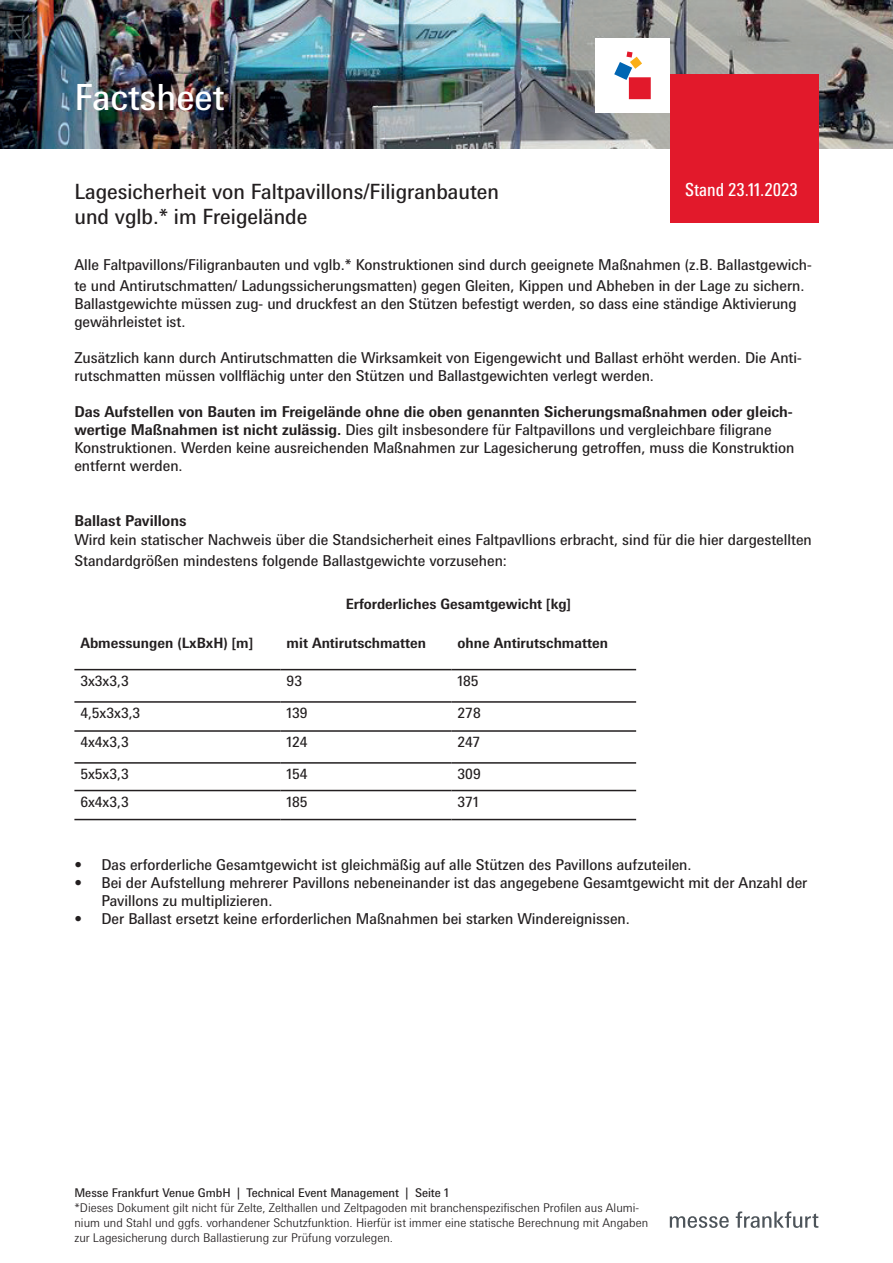
<style>
.page{position:relative;width:893px;height:1263px;background:#fff}
.page>*{position:absolute;margin:0;border:0;box-sizing:border-box;transform-origin:0 0}
.t1{font:36px "Messe Univers";color:#fff}
.t2{font:21px/25.5px "Messe Univers";color:#231f20}
.t3{font:condensed 18px "Messe Univers";color:#fff}
.t4{font:15px/18px "Messe Univers";color:#231f20}
.t5{font:700 15px "Messe Univers";color:#231f20}
.t6{font:700 14.25px "Messe Univers";color:#231f20}
.t7{font:14.25px "Messe Univers";color:#231f20}
.t8{font:300 12px/15px "Messe Univers";color:#231f20}
.t9{font:12px "Messe Univers";color:#231f20}
.s1{font-weight:700}
</style>
<div class="page">
<svg style="left:670px;top:1216px;width:59px;height:12px"></svg>
<svg style="left:736px;top:1211px;width:82px;height:17px"></svg>
<img style="left:0;top:0;width:893px;height:149px">
<hr style="left:74px;top:701px;width:207px;height:2px;background:#231f20">
<hr style="left:281px;top:701px;width:171px;height:2px;background:#231f20">
<hr style="left:452px;top:701px;width:184px;height:2px;background:#231f20">
<hr style="left:74px;top:730px;width:207px;height:2px;background:#231f20">
<hr style="left:281px;top:730px;width:171px;height:2px;background:#231f20">
<hr style="left:452px;top:730px;width:184px;height:2px;background:#231f20">
<hr style="left:74px;top:762px;width:207px;height:2px;background:#231f20">
<hr style="left:281px;top:762px;width:171px;height:2px;background:#231f20">
<hr style="left:452px;top:762px;width:184px;height:2px;background:#231f20">
<hr style="left:74px;top:790px;width:207px;height:1px;background:#231f20">
<hr style="left:281px;top:790px;width:171px;height:1px;background:#231f20">
<hr style="left:452px;top:790px;width:184px;height:1px;background:#231f20">
<hr style="left:74px;top:819px;width:207px;height:1px;background:#231f20">
<hr style="left:281px;top:819px;width:171px;height:1px;background:#231f20">
<hr style="left:452px;top:819px;width:184px;height:1px;background:#231f20">
<hr style="left:74px;top:669px;width:207px;height:1px;background:#231f20">
<hr style="left:281px;top:669px;width:171px;height:1px;background:#231f20">
<hr style="left:452px;top:669px;width:184px;height:1px;background:#231f20">
<div style="left:670px;top:74px;width:149px;height:149px;background:#e2192b"></div>
<div style="left:595px;top:38px;width:75px;height:75px;background:#fff"></div>
<svg style="left:614px;top:51px;width:37px;height:48px"></svg>
<h1 class="t1" style="left:74px;top:75px;width:152px">Factsheet</h1>
<h2 class="t2" style="left:74px;top:178px;width:426px">Lagesicherheit von Faltpavillons/Filigranbauten und vglb.* im Freigelände</h2>
<p class="t3" style="left:685px;top:179px;width:114px">Stand 23.11.2023</p>
<p class="t4" style="left:74px;top:254px;width:739px;line-height:21px">Alle Faltpavillons/Filigranbauten und vglb.* Konstruktionen sind durch geeignete Maßnahmen (z.B. Ballastgewich&shy;te und Antirutschmatten/ Ladungssicherungsmatten) gegen Gleiten, Kippen und Abheben in der Lage zu sichern.</p>
<p class="t4" style="left:74px;top:295px;width:724px">Ballastgewichte müssen zug- und druckfest an den Stützen befestigt werden, so dass eine ständige Aktivierung gewährleistet ist.</p>
<p class="t4" style="left:74px;top:349px;width:729px">Zusätzlich kann durch Antirutschmatten die Wirksamkeit von Eigengewicht und Ballast erhöht werden. Die Anti&shy;rutschmatten müssen vollflächig unter den Stützen und Ballastgewichten verlegt werden.</p>
<p class="t4" style="left:74px;top:403px;width:722px"><span class="s1">Das Aufstellen von Bauten im Freigelände ohne die oben genannten Sicherungsmaßnahmen oder gleich&shy;wertige Maßnahmen ist nicht zulässig.</span> Dies gilt insbesondere für Faltpavillons und vergleichbare filigrane Konstruktionen. Werden keine ausreichenden Maßnahmen zur Lagesicherung getroffen, muss die Konstruktion entfernt werden.</p>
<p class="t5" style="left:74px;top:512px;width:114px">Ballast Pavillons</p>
<p class="t4" style="left:74px;top:529px;width:739px;line-height:21px">Wird kein statischer Nachweis über die Standsicherheit eines Faltpavllions erbracht, sind für die hier dargestellten<br>Standardgrößen mindestens folgende Ballastgewichte vorzusehen:</p>
<p class="t6" style="left:346px;top:595px;width:227px">Erforderliches Gesamtgewicht [kg]</p>
<p class="t6" style="left:80px;top:634px;width:174px">Abmessungen (LxBxH) [m]</p>
<p class="t6" style="left:287px;top:634px;width:141px">mit Antirutschmatten</p>
<p class="t6" style="left:458px;top:634px;width:152px">ohne Antirutschmatten</p>
<p class="t7" style="left:80px;top:672px;width:50px">3x3x3,3</p>
<p class="t7" style="left:287px;top:672px;width:17px">93</p>
<p class="t7" style="left:458px;top:672px;width:22px">185</p>
<p class="t7" style="left:80px;top:704px;width:61px">4,5x3x3,3</p>
<p class="t7" style="left:287px;top:704px;width:22px">139</p>
<p class="t7" style="left:458px;top:704px;width:25px">278</p>
<p class="t7" style="left:80px;top:733px;width:50px">4x4x3,3</p>
<p class="t7" style="left:287px;top:733px;width:22px">124</p>
<p class="t7" style="left:458px;top:733px;width:24px">247</p>
<p class="t7" style="left:80px;top:765px;width:50px">5x5x3,3</p>
<p class="t7" style="left:287px;top:765px;width:22px">154</p>
<p class="t7" style="left:458px;top:765px;width:25px">309</p>
<p class="t7" style="left:80px;top:793px;width:50px">6x4x3,3</p>
<p class="t7" style="left:287px;top:793px;width:22px">185</p>
<p class="t7" style="left:458px;top:793px;width:22px">371</p>
<p class="t4" style="left:74px;top:856px;width:619px">• Das erforderliche Gesamtgewicht ist gleichmäßig auf alle Stützen des Pavillons aufzuteilen.</p>
<p class="t4" style="left:101px;top:874px;width:707px;text-indent:-27px">• Bei der Aufstellung mehrerer Pavillons nebeneinander ist das angegebene Gesamtgewicht mit der Anzahl der<br>Pavillons zu multiplizieren.</p>
<p class="t4" style="left:74px;top:910px;width:557px">• Der Ballast ersetzt keine erforderlichen Maßnahmen bei starken Windereignissen.</p>
<p class="t9" style="left:74px;top:1185px;width:376px">Messe Frankfurt Venue GmbH | Technical Event Management | Seite 1</p>
<p class="t8" style="left:74px;top:1200px;width:575px">*Dieses Dokument gilt nicht für Zelte, Zelthallen und Zeltpagoden mit branchenspezifischen Profilen aus Alumi&shy;nium und Stahl und ggfs. vorhandener Schutzfunktion. Hierfür ist immer eine statische Berechnung mit Angaben zur Lagesicherung durch Ballastierung zur Prüfung vorzulegen.</p>
</div>
